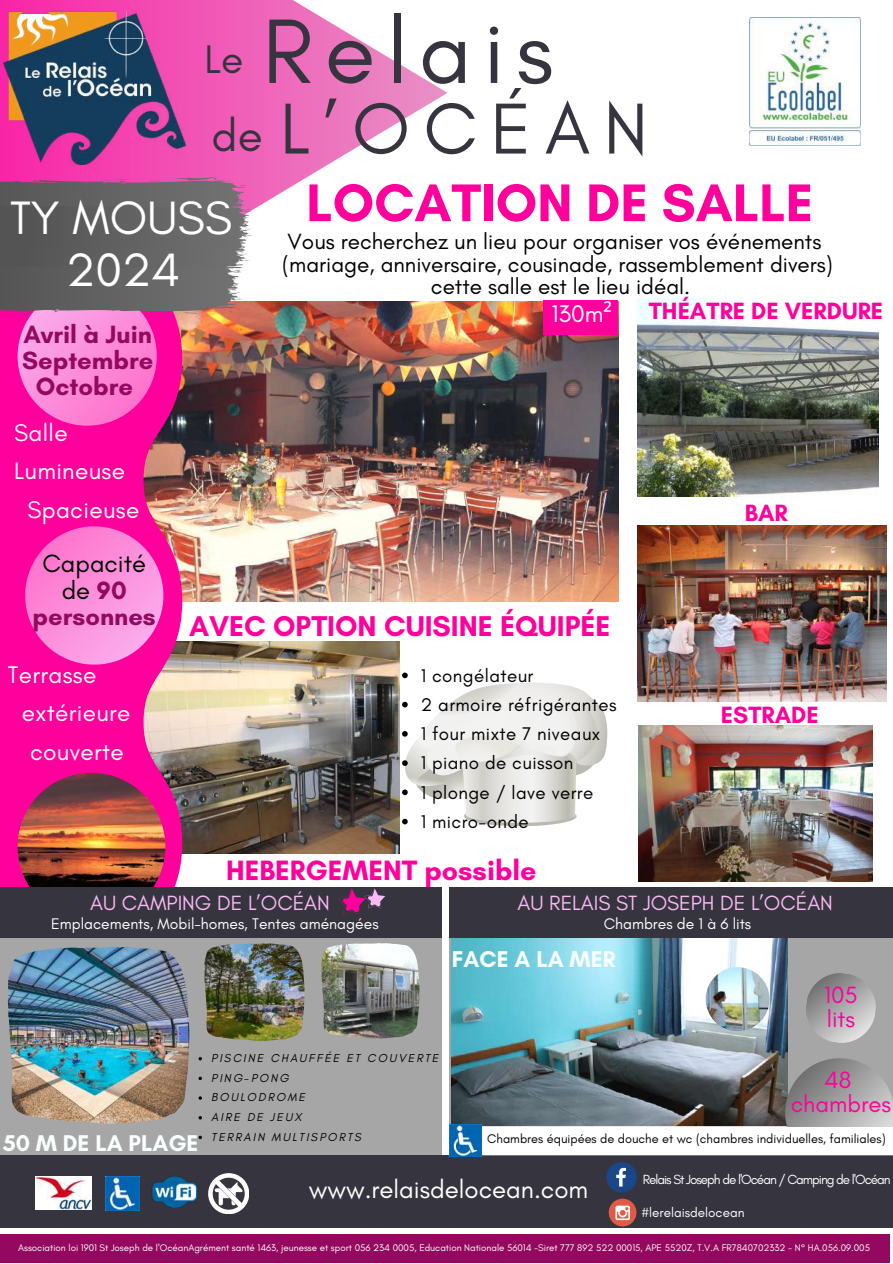
<style>
.page{position:relative;width:893px;height:1264px;background:#fff}
.page>*{position:absolute;margin:0;border:0;box-sizing:border-box;transform-origin:0 0}
.t1{font:93.15px "Glacial Indifference";letter-spacing:.125em;color:#36353f}
.t2{font:73.35px "Glacial Indifference";letter-spacing:.185em;color:#36353f}
.t3{font:700 54px "Glacial Indifference";color:#ff009d}
.t4{font:47.55px/52.8px "Glacial Indifference";color:#fff;text-align:center}
.t5{font:40.8px "Glacial Indifference";color:#36353f}
.t6{font:700 29.1px "Glacial Indifference";color:#ff009d}
.t7{font:700 28.5px "Glacial Indifference";color:#ff009d}
.t8{font:25.8px "Glacial Indifference";color:#fff}
.t9{font:700 25.5px/25.8px "Glacial Indifference";color:#94095f;text-align:center}
.t10{font:25.5px/26.2px "Glacial Indifference";color:#000;text-align:center}
.t11{font:24.45px "Glacial Indifference";letter-spacing:.015em;color:#fff}
.t12{font:700 24px "Glacial Indifference";color:#ff009d}
.t13{font:24px/24.2px "Glacial Indifference";color:#ff009d}
.t14{font:700 23.25px "Glacial Indifference";color:#f9ffff}
.t15{font:22.5px/22.5px "Glacial Indifference";color:#000;text-align:center}
.t16{font:21px "Glacial Indifference";color:#fab9f4}
.t17{font:18.75px/29.2px "Glacial Indifference";letter-spacing:.02em;color:#000}
.t18{font:15.6px "Glacial Indifference";color:#fff}
.t19{font:13.5px "Glacial Indifference";letter-spacing:-.075em;color:#fff}
.t20{font:13.5px "Glacial Indifference";color:#fff}
.t21{font:12.75px "Glacial Indifference";color:#000}
.t22{font:italic 11.7px/19.6px "Glacial Indifference";letter-spacing:.17em;color:#000}
.t23{font:9.75px "Glacial Indifference";color:#fff}
.s1{font-size:45.9px}
.s2{font-family:"Noto Sans"}
.s3{font-weight:700;color:#94095f}
</style>
<div class="page">
<img style="left:182px;top:641px;width:217px;height:213px">
<img style="left:182px;top:301px;width:436px;height:300px">
<svg style="left:0;top:425px;width:182px;height:462px;background:#f31999"></svg>
<svg style="left:0;top:0;width:447px;height:208px"></svg>
<img style="left:18px;top:772px;width:147px;height:148px;border-radius:50%">
<div style="left:0;top:920px;width:442px;height:235px;background:#a6a6a6"></div>
<div style="left:449px;top:934px;width:443px;height:222px;background:#a6a6a6"></div>
<img style="left:451px;top:937px;width:336px;height:189px">
<div style="left:0;top:887px;width:441px;height:50px;background:#36353f"></div>
<div style="left:0;top:1155px;width:892px;height:72px;background:#36353f"></div>
<div style="left:444px;top:1126px;width:448px;height:29px;background:#fff"></div>
<div style="left:608px;top:1198px;width:28px;height:28px;background:#e05a47;border-radius:50%"></div>
<svg style="left:615px;top:1205px;width:15px;height:15px"></svg>
<svg style="left:606px;top:1162px;width:30px;height:30px"></svg>
<div style="left:0;top:1234px;width:889px;height:28px;background:#94095f"></div>
<img style="left:105px;top:1176px;width:34px;height:34px">
<img style="left:35px;top:1176px;width:57px;height:33px">
<img style="left:152px;top:1176px;width:46px;height:31px">
<svg style="left:208px;top:1173px;width:41px;height:40px"></svg>
<svg style="left:25px;top:526px;width:138px;height:138px;background:#fc71ce"></svg>
<img style="left:449px;top:1124px;width:32px;height:32px">
<img style="left:8px;top:946px;width:181px;height:177px">
<img style="left:637px;top:298px;width:241px;height:198px">
<img style="left:204px;top:943px;width:100px;height:98px">
<img style="left:321px;top:943px;width:98px;height:95px">
<img style="left:705px;top:967px;width:64px;height:64px;border-radius:50%">
<img style="left:638px;top:725px;width:234px;height:156px">
<div style="left:449px;top:887px;width:443px;height:50px;background:#36353f"></div>
<svg style="left:806px;top:973px;width:70px;height:70px"></svg>
<img style="left:637px;top:526px;width:249px;height:175px">
<div style="left:543px;top:300px;width:75px;height:34px;background:#ff009d"></div>
<svg style="left:785px;top:1058px;width:107px;height:68px"></svg>
<svg style="left:402px;top:672px;width:205px;height:154px"></svg>
<svg style="left:338px;top:888px;width:47px;height:26px"></svg>
<svg style="left:0;top:173px;width:256px;height:252px;background:#a15d83"></svg>
<img style="left:749px;top:17px;width:111px;height:128px">
<svg style="left:198px;top:1057px;width:4px;height:3px"></svg>
<svg style="left:198px;top:1076px;width:4px;height:4px"></svg>
<svg style="left:198px;top:1116px;width:4px;height:3px"></svg>
<svg style="left:198px;top:1135px;width:4px;height:4px"></svg>
<img style="left:4px;top:9px;width:181px;height:155px">
<h1 class="t1" style="left:262px;top:-6px;width:292px">Relais</h1>
<h2 class="t2" style="left:211px;top:84px;width:438px"><span class="s1">de</span> L’OCÉAN</h2>
<h3 class="t5" style="left:204px;top:34px;width:40px">Le</h3>
<h3 class="t4" style="left:10px;top:190px;width:223px">TY MOUSS<br>2024</h3>
<h3 class="t9" style="left:22px;top:321px;width:133px">Avril à Juin<br>Septembre<br>Octobre</h3>
<h3 class="t11" style="left:14px;top:417px;width:55px">Salle</h3>
<h3 class="t11" style="left:14px;top:456px;width:112px">Lumineuse</h3>
<h3 class="t11" style="left:27px;top:495px;width:113px">Spacieuse</h3>
<h3 class="t3" style="left:306px;top:170px;width:508px">LOCATION DE SALLE</h3>
<h3 class="t15" style="left:282px;top:230px;width:552px">Vous recherchez un lieu pour organiser vos événements (mariage, anniversaire, cousinade, rassemblement divers) cette salle est le lieu idéal.</h3>
<h3 class="t11" style="left:551px;top:298px;width:62px">130m<span class="s2">²</span></h3>
<h3 class="t12" style="left:648px;top:296px;width:236px">THÉATRE DE VERDURE</h3>
<h3 class="t12" style="left:744px;top:498px;width:44px">BAR</h3>
<h3 class="t10" style="left:42px;top:550px;width:105px">Capacité de <span class="s3">90</span></h3>
<h3 class="t6" style="left:33px;top:608px;width:579px"><sup>personnes</sup> AVEC OPTION CUISINE ÉQUIPÉE</h3>
<h3 class="t11" style="left:8px;top:659px;width:90px">Terrasse</h3>
<h3 class="t11" style="left:22px;top:698px;width:110px">extérieure</h3>
<h3 class="t11" style="left:30px;top:736px;width:95px">couverte</h3>
<h3 class="t17" style="left:421px;top:660px;width:197px">1 congélateur<br>2 armoire réfrigérantes<br>1 four mixte 7 niveaux<br>1 piano de cuisson<br>1 plonge / lave verre<br>1 micro-onde</h3>
<h3 class="t7" style="left:226px;top:852px;width:312px">HEBERGEMENT possible</h3>
<h3 class="t12" style="left:720px;top:700px;width:99px">ESTRADE</h3>
<h3 class="t16" style="left:90px;top:889px;width:241px">AU CAMPING DE L’OCÉAN</h3>
<h3 class="t16" style="left:517px;top:889px;width:317px">AU RELAIS ST JOSEPH DE L’OCÉAN</h3>
<h3 class="t18" style="left:51px;top:914px;width:329px">Emplacements, Mobil-homes, Tentes aménagées</h3>
<h3 class="t18" style="left:603px;top:914px;width:149px">Chambres de 1 à 6 lits</h3>
<h3 class="t14" style="left:452px;top:945px;width:165px">FACE A LA MER</h3>
<h3 class="t13" style="left:824px;top:982px;width:35px">105 lits</h3>
<h3 class="t14" style="left:3px;top:1128px;width:197px">50 M DE LA PLAGE</h3>
<p class="t22" style="left:211px;top:1048px;width:228px">PISCINE CHAUFFÉE ET COUVERTE<br>PING-PONG<br>BOULODROME<br>AIRE DE JEUX<br>TERRAIN MULTISPORTS</p>
<h3 class="t13" style="left:790px;top:1068px;width:102px;text-align:center">48 chambres</h3>
<h3 class="t21" style="left:487px;top:1131px;width:400px">Chambres équipées de douche et wc (chambres individuelles, familiales)</h3>
<h3 class="t8" style="left:309px;top:1173px;width:281px">www.relaisdelocean.com</h3>
<h3 class="t19" style="left:643px;top:1171px;width:249px">Relais St Joseph de l'Océan / Camping de l'Océan</h3>
<h3 class="t20" style="left:641px;top:1204px;width:105px">#lerelaisdelocean</h3>
<p class="t23" style="left:18px;top:1241px;width:853px">Association loi 1901 St Joseph de l'OcéanAgrément santé 1463, jeunesse et sport 056 234 0005, Education Nationale 56014 -Siret 777 892 522 00015, APE 5520Z, T.V.A FR7840702332 - N° HA.056.09.005</p>
</div>
